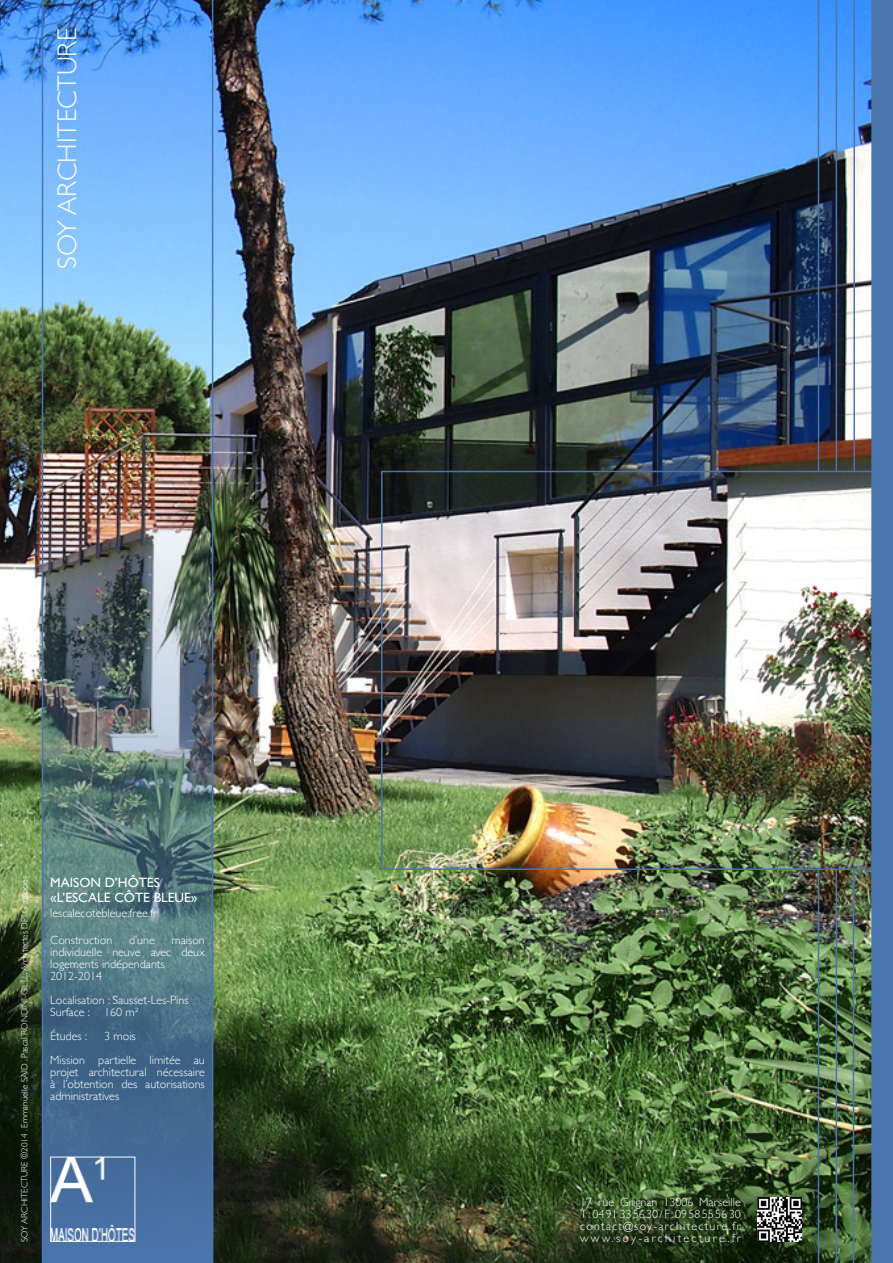
<style>
.page{position:relative;width:893px;height:1263px;background:#fff}
.page>*{position:absolute;margin:0;border:0;box-sizing:border-box;transform-origin:0 0}
.t1{font:300 27px "Gill Sans";color:#fff}
.t2{font:13.5px "Gill Sans";color:#fff}
.t3{font:300 12px/12px "Gill Sans";color:#fff;text-align:justify}
.t4{font:300 12px "Gill Sans";letter-spacing:.1em;color:#fff}
.t5{font:300 12px "Gill Sans";letter-spacing:.185em;color:#fff}
.t6{font:300 9px "Gill Sans";color:#fff}
</style>
<div class="page">
<img style="left:0;top:0;width:871px;height:1263px">
<hr style="left:42px;top:0;width:1px;height:1263px;background:#4b76ad">
<hr style="left:871px;top:0;width:2px;height:1263px;background:#4b76ad">
<hr style="left:836px;top:0;width:1px;height:471px;background:#4b76ad">
<hr style="left:818px;top:0;width:1px;height:471px;background:#4b76ad">
<hr style="left:853px;top:0;width:2px;height:471px;background:#4b76ad">
<hr style="left:836px;top:869px;width:1px;height:394px;background:#4b76ad">
<hr style="left:818px;top:869px;width:1px;height:394px;background:#4b76ad">
<hr style="left:853px;top:869px;width:1px;height:394px;background:#4b76ad">
<div style="left:381px;top:471px;width:512px;height:399px;border:2px solid #4b76ad"></div>
<div style="left:872px;top:0;width:21px;height:1263px;background:#4b76ad"></div>
<img style="left:43px;top:0;width:170px;height:1263px">
<img style="left:757px;top:1197px;width:44px;height:45px">
<img style="left:52px;top:1159px;width:81px;height:81px">
<div style="left:50px;top:1157px;width:85px;height:85px;border:1px solid #fff"></div>
<p class="t1" style="left:46px;top:269px;width:243px;rotate:-90deg">SOY ARCHITECTURE</p>
<p class="t6" style="left:17px;top:1242px;width:367px;rotate:-90deg">SOY ARCHITECTURE ©2014 . Emmanuelle SAID . Pascal RONDINI-GILLI . Architectes DPLG associés</p>
<p class="t2" style="left:50px;top:875px;width:111px">MAISON D’HÔTES</p>
<p class="t2" style="left:50px;top:890px;width:149px">«L’ESCALE CÔTE BLEUE»</p>
<p class="t3" style="left:50px;top:907px;width:109px">lescalecotebleue.free.fr</p>
<p class="t3" style="left:50px;top:934px;width:64px">Construction</p>
<p class="t3" style="left:129px;top:934px;width:27px">d’une</p>
<p class="t3" style="left:50px;top:934px;width:156px;text-indent:121px">maison individuelle neuve avec deux logements indépendants</p>
<p class="t3" style="left:50px;top:970px;width:53px">2012-2014</p>
<p class="t3" style="left:50px;top:994px;width:140px">Localisation : Sausset-Les-Pins</p>
<p class="t3" style="left:50px;top:1006px;width:90px">Surface : 160 m²</p>
<p class="t3" style="left:50px;top:1030px;width:38px">Études :</p>
<p class="t3" style="left:104px;top:1030px;width:33px">3 mois</p>
<p class="t3" style="left:50px;top:1054px;width:156px">Mission partielle limitée au projet architectural nécessaire à l’obtention des autorisations administratives</p>
<p class="t3" style="left:580px;top:1195px;width:162px">17 rue Grignan 13006 Marseille</p>
<p class="t3" style="left:580px;top:1207px;width:162px">T : 04 91 33 56 30 / F : 09 58 55 56 30</p>
<p class="t4" style="left:580px;top:1216px;width:162px">contact@soy-architecture.fr</p>
<p class="t5" style="left:580px;top:1228px;width:162px">www.soy-architecture.fr</p>
</div>
